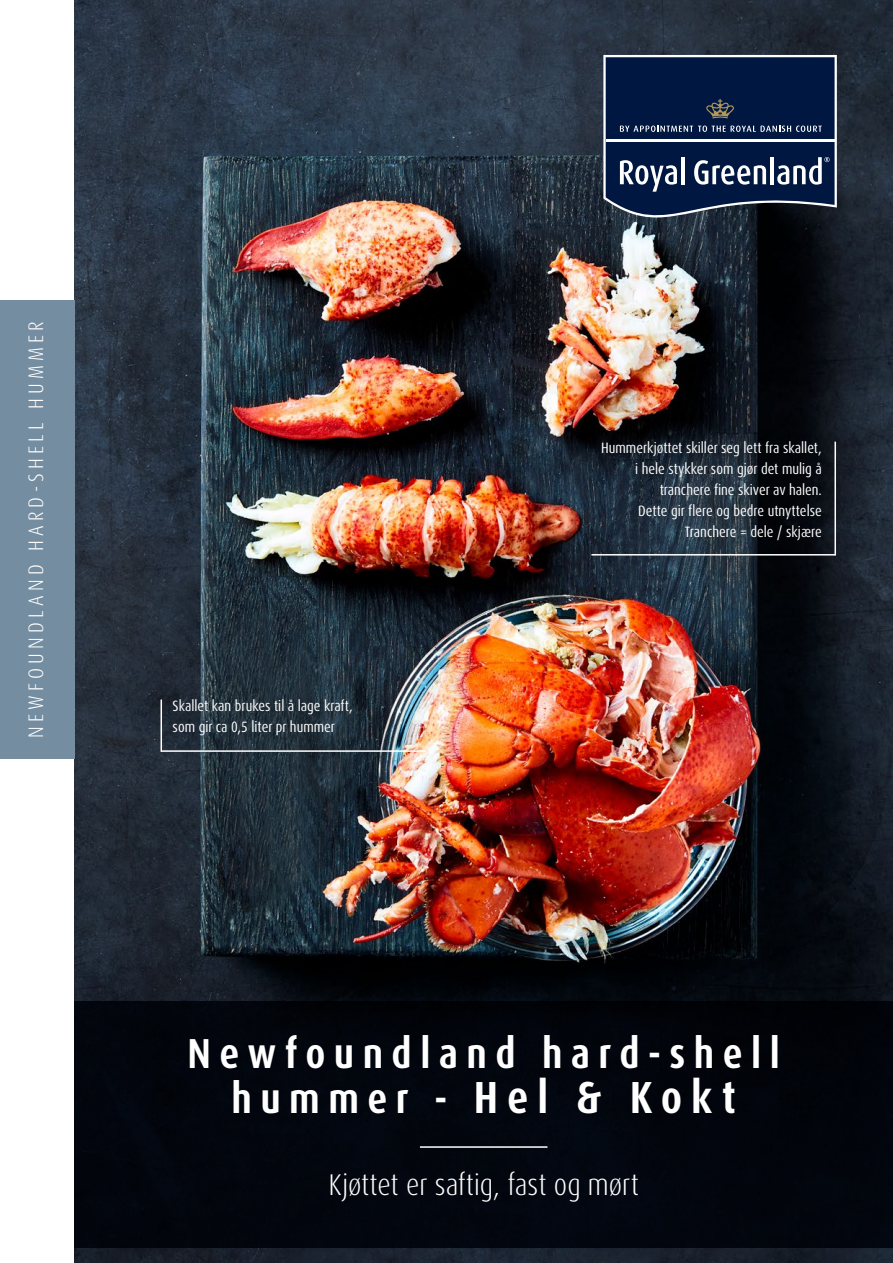
<style>
.page{position:relative;width:893px;height:1263px;background:#fff}
.page>*{position:absolute;margin:0;border:0;box-sizing:border-box;transform-origin:0 0}
.t1{font:700 condensed 45px "Dax Pro";letter-spacing:.2em;color:#fff}
.t2{font:700 condensed 42px "Dax Pro";letter-spacing:.2em;color:#fff}
.t3{font:300 condensed 30px "Dax Pro";color:#fff}
.t4{font:300 condensed 21px "Dax Pro";letter-spacing:.2em;color:#fff}
.t5{font:condensed 15px/21px "Dax Pro";color:#fff}
.s1{font-size:42px}
</style>
<div class="page">
<img style="left:74px;top:0;width:819px;height:1263px">
<div style="left:0;top:300px;width:74px;height:459px;background:#758da0"></div>
<div style="left:74px;top:1001px;width:819px;height:247px;background:#02050d"></div>
<hr style="left:420px;top:1146px;width:127px;height:2px;background:#fff">
<svg style="left:603px;top:55px;width:234px;height:162px;background:#253859"></svg>
<hr style="left:161px;top:699px;width:1px;height:53px;background:#fff">
<hr style="left:161px;top:750px;width:264px;height:2px;background:#fff">
<hr style="left:834px;top:442px;width:2px;height:113px;background:#fff">
<hr style="left:591px;top:554px;width:244px;height:1px;background:#fff">
<p class="t4" style="left:22px;top:738px;width:418px;rotate:-90deg">NEWFOUNDLAND HARD-SHELL HUMMER</p>
<p class="t5" style="left:173px;top:696px;width:182px">Skallet kan brukes til å lage kraft, som gir ca 0,5 liter pr hummer</p>
<p class="t5" style="left:601px;top:438px;width:222px;text-align:right">Hummerkjøttet skiller seg lett fra skallet, i hele stykker som gjør det mulig å tranchere fine skiver av halen.<br>Dette gir flere og bedre utnyttelse</p>
<p class="t5" style="left:685px;top:522px;width:138px">Tranchere = dele / skjære</p>
<p class="t2" style="left:188px;top:1026px;width:594px">Newfoundland hard-shell</p>
<p class="t1" style="left:232px;top:1068px;width:506px"><span class="s1">hummer -</span> Hel &amp; Kokt</p>
<p class="t3" style="left:328px;top:1165px;width:312px">Kjøttet er saftig, fast og mørt</p>
</div>
